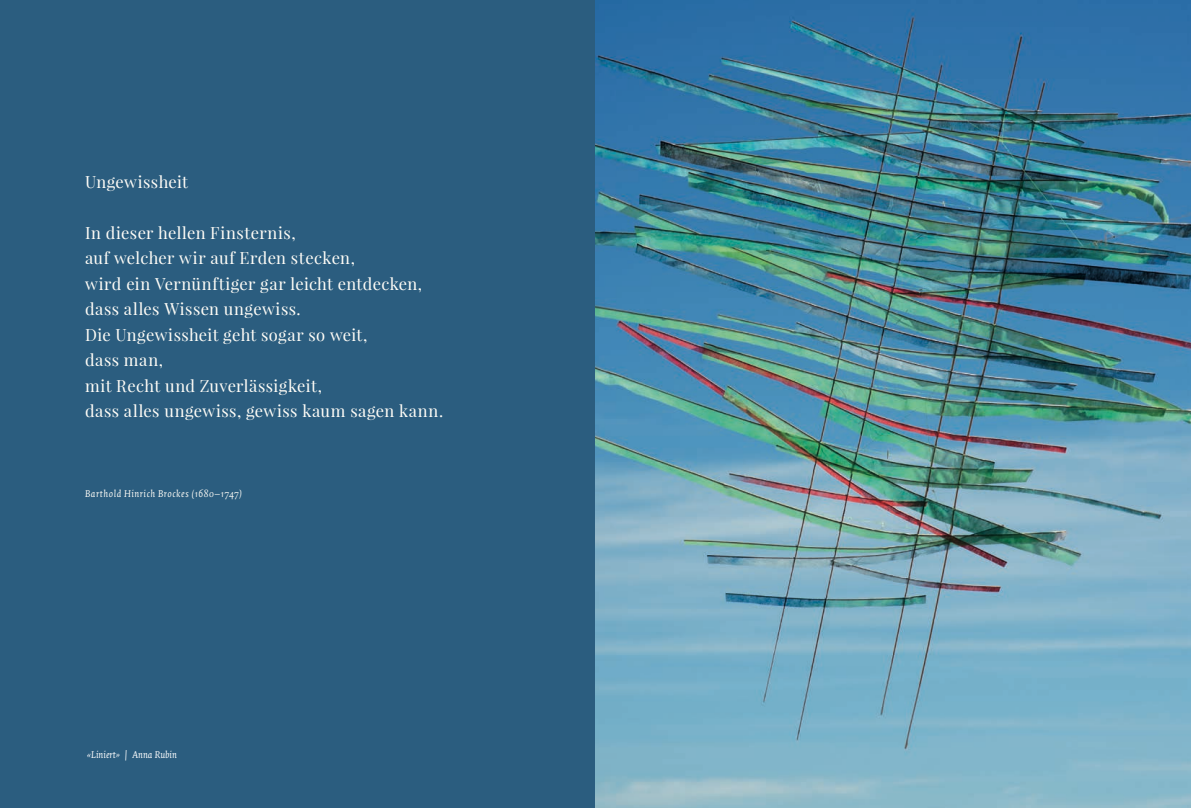
<style>
.page{position:relative;width:1191px;height:808px;background:#fff}
.page>*{position:absolute;margin:0;border:0;box-sizing:border-box;transform-origin:0 0}
.t1{font:16.5px/25.5px "Playfair Display";letter-spacing:.02em;color:#fffdf7}
.t2{font:italic 10.5px "Quadraat Pro";letter-spacing:.045em;color:#fffdf7}
.t3{font:italic 10.5px "Quadraat Pro";color:#fff}
</style>
<div class="page">
<div style="left:0;top:0;width:595px;height:808px;background:#2b5d7f"></div>
<img style="left:595px;top:0;width:596px;height:808px">
<p class="t1" style="left:85px;top:168px;width:104px">Ungewissheit</p>
<p class="t1" style="left:85px;top:219px;width:359px">In dieser hellen Finsternis,<br>auf welcher wir auf Erden stecken,<br>wird ein Vernünftiger gar leicht entdecken, dass alles Wissen ungewiss.<br>Die Ungewissheit geht sogar so weit,<br>dass man,<br>mit Recht und Zuverlässigkeit,<br>dass alles ungewiss, gewiss kaum sagen kann.</p>
<p class="t2" style="left:85px;top:486px;width:159px">Barthold Hinrich Brockes (1680–1747)</p>
<p class="t3" style="left:87px;top:747px;width:91px">«Liniert» | Anna Rubin</p>
</div>
